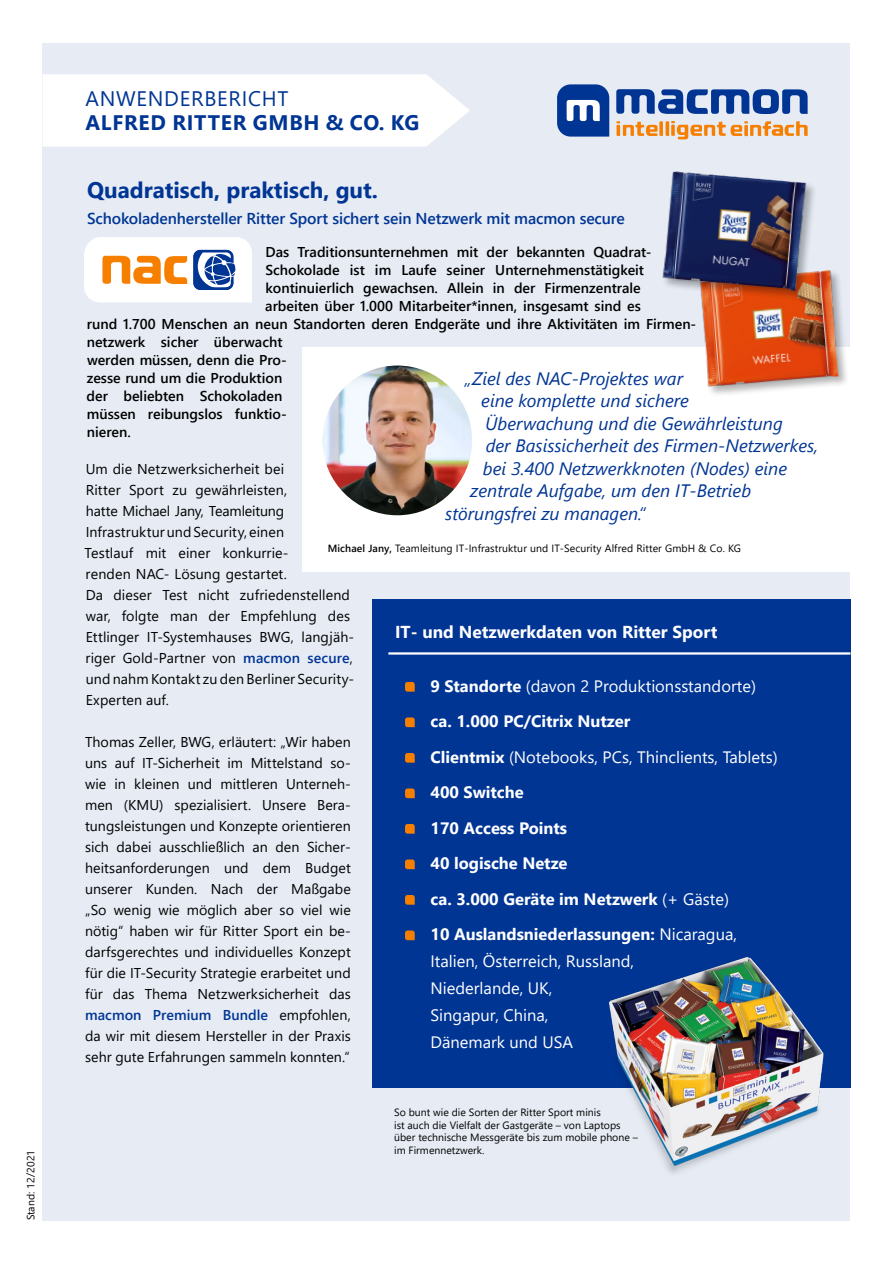
<style>
.page{position:relative;width:893px;height:1263px;background:#fff}
.page>*{position:absolute;margin:0;border:0;box-sizing:border-box;transform-origin:0 0}
.t1{font:700 22.5px "Segoe UI";color:#003594}
.t2{font:700 21px "Segoe UI";letter-spacing:.035em;color:#003594}
.t3{font:21px "Segoe UI";letter-spacing:.035em;color:#003594}
.t4{font:italic 18px "Segoe UI";color:#003594}
.t5{font:700 17.25px "Segoe UI";color:#fff}
.t6{font:700 16.5px/35.5px "Segoe UI";color:#fff}
.t7{font:16.5px/27px "Segoe UI";color:#fff}
.t8{font:600 15.75px "Segoe UI";letter-spacing:-.01em;color:#003594}
.t9{font:14.25px/21px "Segoe UI";letter-spacing:.005em;color:#000}
.t10{font:600 14.25px "Segoe UI";color:#000}
.t11{font:10.5px/12.6px "Segoe UI";color:#000}
.s1{font-weight:600;font-size:10.35px}
.s2{font-weight:600}
.s3{font-weight:600;color:#003594}
.s4{font-weight:400}
</style>
<div class="page">
<div style="left:43px;top:43px;width:807px;height:1177px;background:#e6ebf4"></div>
<svg style="left:616px;top:89px;width:192px;height:25px"></svg>
<svg style="left:616px;top:121px;width:192px;height:18px"></svg>
<svg style="left:557px;top:84px;width:52px;height:53px;background:#3a63ac"></svg>
<div style="left:43px;top:74px;width:427px;height:73px;background:#fff"></div>
<div style="left:302px;top:347px;width:553px;height:225px;background:#fff"></div>
<img style="left:322px;top:365px;width:150px;height:150px;border-radius:75px">
<svg style="left:84px;top:237px;width:168px;height:65px;background:#e4d8d0"></svg>
<div style="left:372px;top:599px;width:478px;height:489px;background:#003594"></div>
<hr style="left:388px;top:652px;width:462px;height:3px;background:#fff">
<svg style="left:405px;top:682px;width:10px;height:10px"></svg>
<svg style="left:405px;top:717px;width:10px;height:10px"></svg>
<svg style="left:405px;top:753px;width:10px;height:10px"></svg>
<svg style="left:405px;top:788px;width:10px;height:10px"></svg>
<svg style="left:405px;top:824px;width:10px;height:10px"></svg>
<svg style="left:405px;top:859px;width:10px;height:10px"></svg>
<svg style="left:405px;top:895px;width:10px;height:10px"></svg>
<svg style="left:405px;top:930px;width:10px;height:10px"></svg>
<img style="left:608px;top:956px;width:216px;height:217px">
<div style="left:700px;top:269px;width:150px;height:128px;background:#000;opacity:.3"></div>
<img style="left:700px;top:270px;width:143px;height:118px">
<div style="left:662px;top:171px;width:155px;height:131px;background:#000;opacity:.3"></div>
<img style="left:662px;top:171px;width:147px;height:120px">
<p class="t11" style="left:24px;top:1220px;width:72px;rotate:-90deg">Stand: 12/2021</p>
<h2 class="t3" style="left:85px;top:79px;width:205px">ANWENDERBERICHT</h2>
<h2 class="t2" style="left:85px;top:103px;width:336px">ALFRED RITTER GMBH &amp; CO. KG</h2>
<h1 class="t1" style="left:87px;top:169px;width:293px">Quadratisch, praktisch, gut.</h1>
<p class="t8" style="left:87px;top:203px;width:539px">Schokoladenhersteller Ritter Sport sichert sein Netzwerk mit macmon secure</p>
<p class="t10" style="left:265px;top:238px;width:387px">Das Traditionsunternehmen mit der bekannten Quadrat-</p>
<p class="t10" style="left:265px;top:256px;width:380px">Schokolade ist im Laufe seiner Unternehmenstätigkeit</p>
<p class="t10" style="left:266px;top:274px;width:377px">kontinuierlich gewachsen. Allein in der Firmenzentrale</p>
<p class="t10" style="left:265px;top:292px;width:377px">arbeiten über 1.000 Mitarbeiter*innen, insgesamt sind es</p>
<p class="t10" style="left:87px;top:310px;width:611px">rund 1.700 Menschen an neun Standorten deren Endgeräte und ihre Aktivitäten im Firmen-</p>
<p class="t10" style="left:87px;top:328px;width:197px">netzwerk sicher überwacht</p>
<p class="t10" style="left:87px;top:346px;width:201px">werden müssen, denn die Pro-</p>
<p class="t10" style="left:87px;top:364px;width:197px">zesse rund um die Produktion</p>
<p class="t10" style="left:87px;top:382px;width:197px">der beliebten Schokoladen</p>
<p class="t10" style="left:87px;top:400px;width:202px">müssen reibungslos funktio-</p>
<p class="t10" style="left:87px;top:418px;width:46px">nieren.</p>
<p class="t4" style="left:465px;top:361px;width:220px">„Ziel des NAC-Projektes war</p>
<p class="t4" style="left:481px;top:384px;width:209px">eine komplette und sichere</p>
<p class="t4" style="left:485px;top:406px;width:299px">Überwachung und die Gewährleistung</p>
<p class="t4" style="left:486px;top:429px;width:334px">der Basissicherheit des Firmen-Netzwerkes,</p>
<p class="t4" style="left:483px;top:451px;width:306px">bei 3.400 Netzwerkknoten (Nodes) eine</p>
<p class="t4" style="left:470px;top:474px;width:282px">zentrale Aufgabe, um den IT-Betrieb</p>
<p class="t4" style="left:445px;top:496px;width:202px">störungsfrei zu managen.“</p>
<p class="t11" style="left:328px;top:541px;width:415px"><span class="s1">Michael Jany</span><span class="s2">,</span> Teamleitung IT-Infrastruktur und IT-Security Alfred Ritter GmbH &amp; Co. KG</p>
<p class="t9" style="left:85px;top:457px;width:271px">Um die Netzwerksicherheit bei<br>Ritter Sport zu gewährleisten,<br>hatte Michael Jany, Teamleitung Infrastruktur und Security, einen<br>Testlauf mit einer konkurrie-<br>renden NAC- Lösung gestartet.<br>Da dieser Test nicht zufriedenstellend war, folgte man der Empfehlung des Ettlinger IT-Systemhauses BWG, langjäh&shy;riger Gold-Partner von <span class="s3">macmon secure</span>, und nahm Kontakt zu den Berliner Security-Experten auf.</p>
<p class="t9" style="left:85px;top:730px;width:267px;text-align:justify">Thomas Zeller, BWG, erläutert: „Wir haben uns auf IT-Sicherheit im Mittelstand so&shy;wie in kleinen und mittleren Unterneh&shy;men (KMU) spezialisiert. Unsere Bera&shy;tungsleistungen und Konzepte orientieren sich dabei ausschließlich an den Sicher&shy;heitsanforderungen und dem Budget unserer Kunden. Nach der Maßgabe „So wenig wie möglich aber so viel wie nötig“ haben wir für Ritter Sport ein be&shy;darfsgerechtes und individuelles Konzept für die IT-Security Strategie erarbeitet und für das Thema Netzwerksicherheit das <span class="s3">macmon Premium Bundle</span> empfohlen, da wir mit diesem Hersteller in der Praxis sehr gute Erfahrungen sammeln konnten.“</p>
<p class="t5" style="left:395px;top:615px;width:324px">IT- und Netzwerkdaten von Ritter Sport</p>
<p class="t6" style="left:431px;top:667px;width:349px">9 Standorte <span class="s4">(davon 2 Produktionsstandorte) </span>ca. 1.000 PC/Citrix Nutzer<br>Clientmix <span class="s4">(Notebooks, PCs, Thinclients, Tablets)<br></span>400 Switche<br>170 Access Points<br>40 logische Netze<br>ca. 3.000 Geräte im Netzwerk <span class="s4">(+ Gäste)<br></span>10 Auslandsniederlassungen: <span class="s4">Nicaragua,</span></p>
<p class="t7" style="left:431px;top:946px;width:205px">Italien, Österreich, Russland,<br>Niederlande, UK,<br>Singapur, China,<br>Dänemark und USA</p>
<p class="t11" style="left:394px;top:1105px;width:245px">So bunt wie die Sorten der Ritter Sport minis<br>ist auch die Vielfalt der Gastgeräte – von Laptops über technische Messgeräte bis zum mobile phone – im Firmennetzwerk.</p>
</div>
